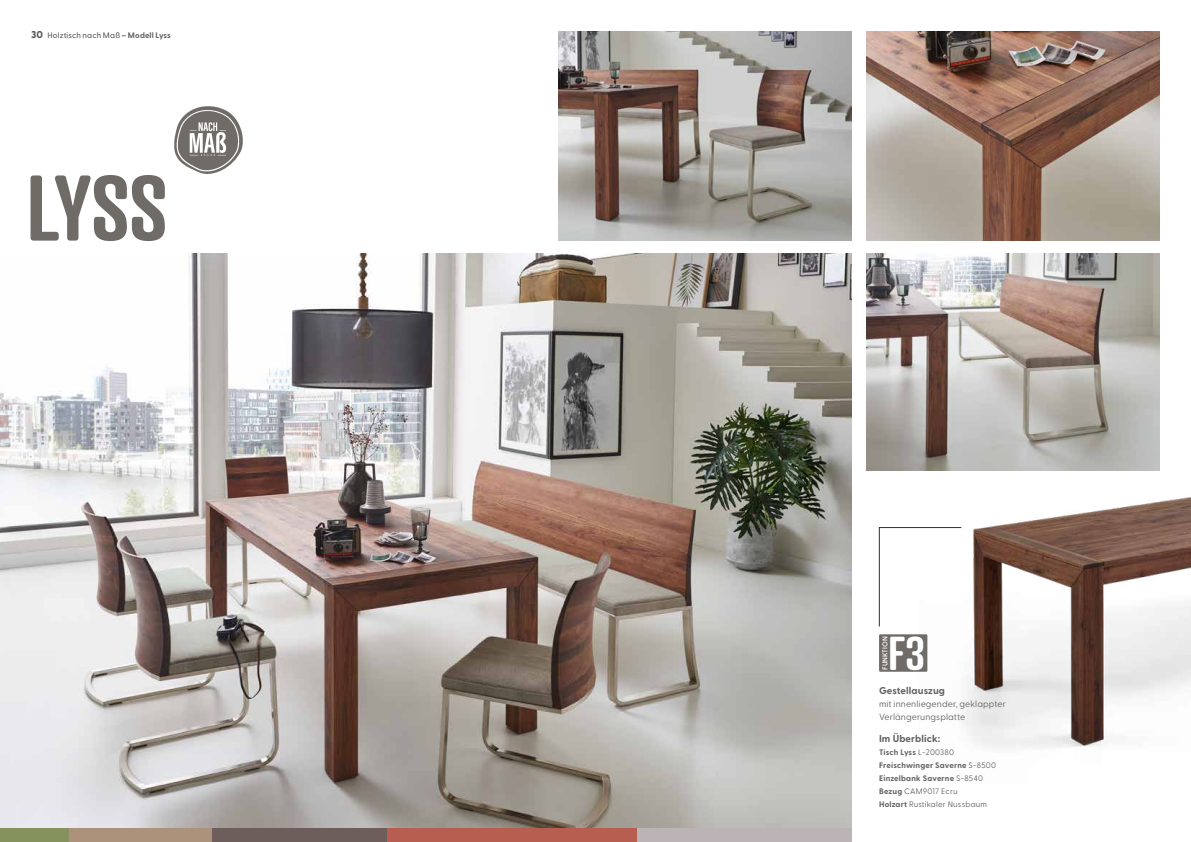
<style>
.page{position:relative;width:1191px;height:842px;background:#fff}
.page>*{position:absolute;margin:0;border:0;box-sizing:border-box;transform-origin:0 0}
.t1{font:600 90px "Atrament";color:#6f6c67}
.t2{font:600 46px "Atrament";color:#fff}
.t3{font:700 10px "Greycliff CF";letter-spacing:.01em;color:#636362}
.t4{font:9px/13px "Greycliff CF";letter-spacing:.01em;color:#636362}
.t5{font:700 8px/13px "Greycliff CF";letter-spacing:.025em;color:#636362}
.t6{font:500 8px "Greycliff CF";letter-spacing:.015em;color:#565656}
.t7{font:600 7px "Greycliff CF";letter-spacing:.01em;color:#fff}
.s1{font-weight:800;font-size:10px}
.s2{font-weight:700;color:#636362}
.s3{font-weight:400}
</style>
<div class="page">
<img style="left:0;top:253px;width:852px;height:576px">
<img style="left:174px;top:106px;width:69px;height:68px">
<div style="left:0;top:829px;width:69px;height:13px;background:#86925d"></div>
<div style="left:69px;top:829px;width:144px;height:13px;background:#ac927a"></div>
<div style="left:212px;top:829px;width:176px;height:13px;background:#6d5e5b"></div>
<div style="left:636px;top:829px;width:216px;height:13px;background:#bbb3b6"></div>
<div style="left:387px;top:829px;width:250px;height:13px;background:#b85e51"></div>
<img style="left:866px;top:253px;width:293px;height:217px">
<img style="left:866px;top:31px;width:293px;height:210px">
<img style="left:558px;top:31px;width:294px;height:210px">
<img style="left:927px;top:497px;width:264px;height:251px">
<svg style="left:878px;top:527px;width:83px;height:100px"></svg>
<div style="left:879px;top:634px;width:48px;height:38px;background:#6f6c67"></div>
<p class="t6" style="left:31px;top:30px;width:141px"><span class="s1">30</span> Holztisch nach Maß <span class="s2">– Modell Lyss</span></p>
<h1 class="t1" style="left:27px;top:151px;width:142px">LYSS</h1>
<p class="t7" style="left:880px;top:670px;width:35px;rotate:-90deg">FUNKTION</p>
<h2 class="t2" style="left:888px;top:624px;width:38px">F3</h2>
<p class="t3" style="left:879px;top:684px;width:67px">Gestellauszug</p>
<p class="t4" style="left:879px;top:697px;width:128px">mit innenliegender, geklappter<br>Verlängerungsplatte</p>
<p class="t3" style="left:879px;top:733px;width:63px">Im Überblick:</p>
<p class="t5" style="left:879px;top:746px;width:118px">Tisch Lyss <span class="s3">L-200380<br></span>Freischwinger Saverne <span class="s3">S-8500<br></span>Einzelbank Saverne <span class="s3">S-8540<br></span>Bezug <span class="s3">CAM9017 Ecru<br></span>Holzart <span class="s3">Rustikaler Nussbaum</span></p>
</div>
